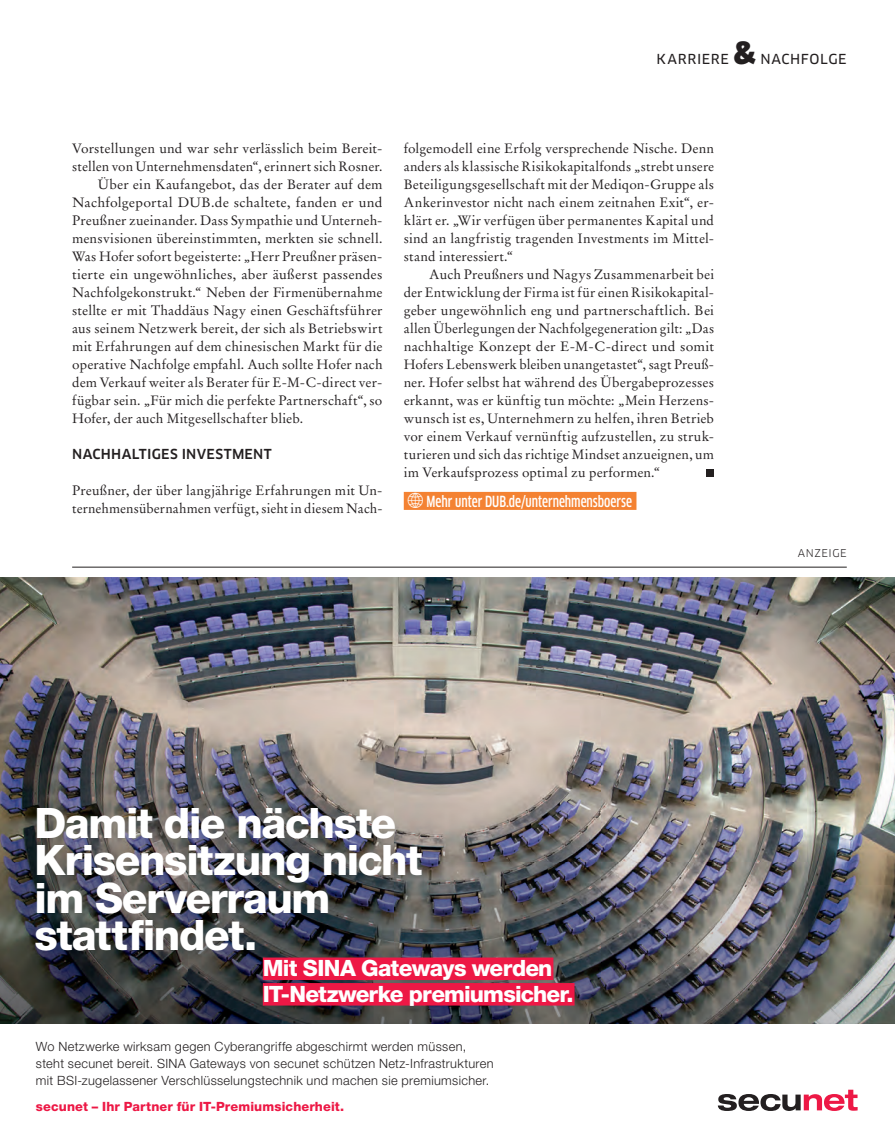
<style>
.page{position:relative;width:895px;height:1146px;background:#fff}
.page>*{position:absolute;margin:0;border:0;box-sizing:border-box;transform-origin:0 0}
.t1{font:800 42px/37.5px "Helvetica Neue LT Std";letter-spacing:-.03em;color:#fff}
.t2{font:900 30px "Clan Pro";color:#231f20}
.t3{font:800 22.5px/25.5px "Helvetica Neue LT Std";letter-spacing:-.035em;color:#fff}
.t4{font:500 condensed 15px "Clan Pro";color:#fff}
.t5{font:13.5px/18px "Stempel Garamond";letter-spacing:.01em;color:#231f20;text-align:justify}
.t6{font:500 13.5px "Clan Pro";letter-spacing:.025em;color:#231f20}
.t7{font:13.5px "Clan Pro News";letter-spacing:.045em;color:#231f20}
.t8{font:300 12.75px/17.2px "Helvetica Neue LT Std";letter-spacing:.025em;color:#231f20}
.t9{font:800 12.75px "Helvetica Neue LT Std";letter-spacing:.01em;color:#ed1845}
.t10{font:10.5px "Clan Pro";letter-spacing:.055em;color:#231f20}
</style>
<div class="page">
<div style="left:403px;top:492px;width:233px;height:18px;background:#f48232"></div>
<div style="left:706px;top:469px;width:7px;height:7px;background:#231f20"></div>
<hr style="left:72px;top:566px;width:774px;height:1px;background:#231f20">
<img style="left:0;top:577px;width:894px;height:124px">
<img style="left:0;top:701px;width:894px;height:322px">
<div style="left:263px;top:957px;width:290px;height:22px;background:#ed1845"></div>
<div style="left:263px;top:982px;width:311px;height:23px;background:#ed1845"></div>
<svg style="left:717px;top:1089px;width:140px;height:21px"></svg>
<h2 class="t2" style="left:733px;top:35px;width:24px">&amp;</h2>
<p class="t7" style="left:760px;top:51px;width:88px">NACHFOLGE</p>
<p class="t7" style="left:656px;top:51px;width:74px">KARRIERE</p>
<p class="t5" style="left:72px;top:139px;width:312px">Vorstellungen und war sehr verlässlich beim Bereit-</p>
<p class="t5" style="left:72px;top:157px;width:312px">stellen von Unternehmensdaten“, erinnert sich Rosner.</p>
<p class="t5" style="left:98px;top:175px;width:286px">Über ein Kaufangebot, das der Berater auf dem</p>
<p class="t5" style="left:72px;top:193px;width:312px">Nachfolgeportal DUB.de schaltete, fanden er und</p>
<p class="t5" style="left:72px;top:211px;width:312px">Preußner zueinander. Dass Sympathie und Unterneh-</p>
<p class="t5" style="left:72px;top:229px;width:312px">mensvisionen übereinstimmten, merkten sie schnell.</p>
<p class="t5" style="left:72px;top:247px;width:312px">Was Hofer sofort begeisterte: „Herr Preußner präsen-</p>
<p class="t5" style="left:72px;top:265px;width:312px">tierte ein ungewöhnliches, aber äußerst passendes</p>
<p class="t5" style="left:72px;top:283px;width:312px">Nachfolgekonstrukt.“ Neben der Firmenübernahme</p>
<p class="t5" style="left:72px;top:301px;width:312px">stellte er mit Thaddäus Nagy einen Geschäftsführer</p>
<p class="t5" style="left:72px;top:319px;width:312px">aus seinem Netzwerk bereit, der sich als Betriebswirt</p>
<p class="t5" style="left:72px;top:337px;width:312px">mit Erfahrungen auf dem chinesischen Markt für die</p>
<p class="t5" style="left:72px;top:355px;width:312px">operative Nachfolge empfahl. Auch sollte Hofer nach</p>
<p class="t5" style="left:72px;top:373px;width:312px">dem Verkauf weiter als Berater für E-M-C-direct ver-</p>
<p class="t5" style="left:72px;top:391px;width:312px">fügbar sein. „Für mich die perfekte Partnerschaft“, so</p>
<p class="t5" style="left:72px;top:409px;width:232px">Hofer, der auch Mitgesellschafter blieb.</p>
<p class="t6" style="left:72px;top:446px;width:201px">NACHHALTIGES INVESTMENT</p>
<p class="t5" style="left:72px;top:481px;width:312px">Preußner, der über langjährige Erfahrungen mit Un&shy;ternehmensübernahmen verfügt, sieht in diesem Nach-</p>
<p class="t5" style="left:403px;top:139px;width:312px">folgemodell eine Erfolg versprechende Nische. Denn anders als klassische Risikokapitalfonds „strebt unsere Beteiligungsgesellschaft mit der Mediqon-Gruppe als Ankerinvestor nicht nach einem zeitnahen Exit“, er&shy;klärt er. „Wir verfügen über permanentes Kapital und sind an langfristig tragenden Investments im Mittel&shy;stand interessiert.“</p>
<p class="t5" style="left:403px;top:265px;width:312px;text-indent:26px">Auch Preußners und Nagys Zusammenarbeit bei der Entwicklung der Firma ist für einen Risikokapital&shy;geber ungewöhnlich eng und partnerschaftlich. Bei allen Überlegungen der Nachfolgegeneration gilt: „Das nachhaltige Konzept der E-M-C-direct und somit Hofers Lebenswerk bleiben unangetastet“, sagt Preuß&shy;ner. Hofer selbst hat während des Übergabeprozesses erkannt, was er künftig tun möchte: „Mein Herzens&shy;wunsch ist es, Unternehmern zu helfen, ihren Betrieb vor einem Verkauf vernünftig aufzustellen, zu struk&shy;turieren und sich das richtige Mindset anzueignen, um im Verkaufsprozess optimal zu performen.“</p>
<p class="t4" style="left:426px;top:492px;width:207px">Mehr unter DUB.de/unternehmensboerse</p>
<p class="t10" style="left:797px;top:547px;width:50px">ANZEIGE</p>
<h1 class="t1" style="left:34px;top:803px;width:389px">Damit die nächste<br>Krisensitzung nicht im Serverraum stattfindet.</h1>
<h3 class="t3" style="left:263px;top:955px;width:312px">Mit SINA Gateways werden<br>IT-Netzwerke premiumsicher.</h3>
<p class="t8" style="left:36px;top:1037px;width:459px">Wo Netzwerke wirksam gegen Cyberangriffe abgeschirmt werden müssen, steht secunet bereit. SINA Gateways von secunet schützen Netz-Infrastrukturen mit BSI-zugelassener Verschlüsselungstechnik und machen sie premiumsicher.</p>
<p class="t9" style="left:36px;top:1098px;width:309px">secunet – Ihr Partner für IT-Premiumsicherheit.</p>
</div>
